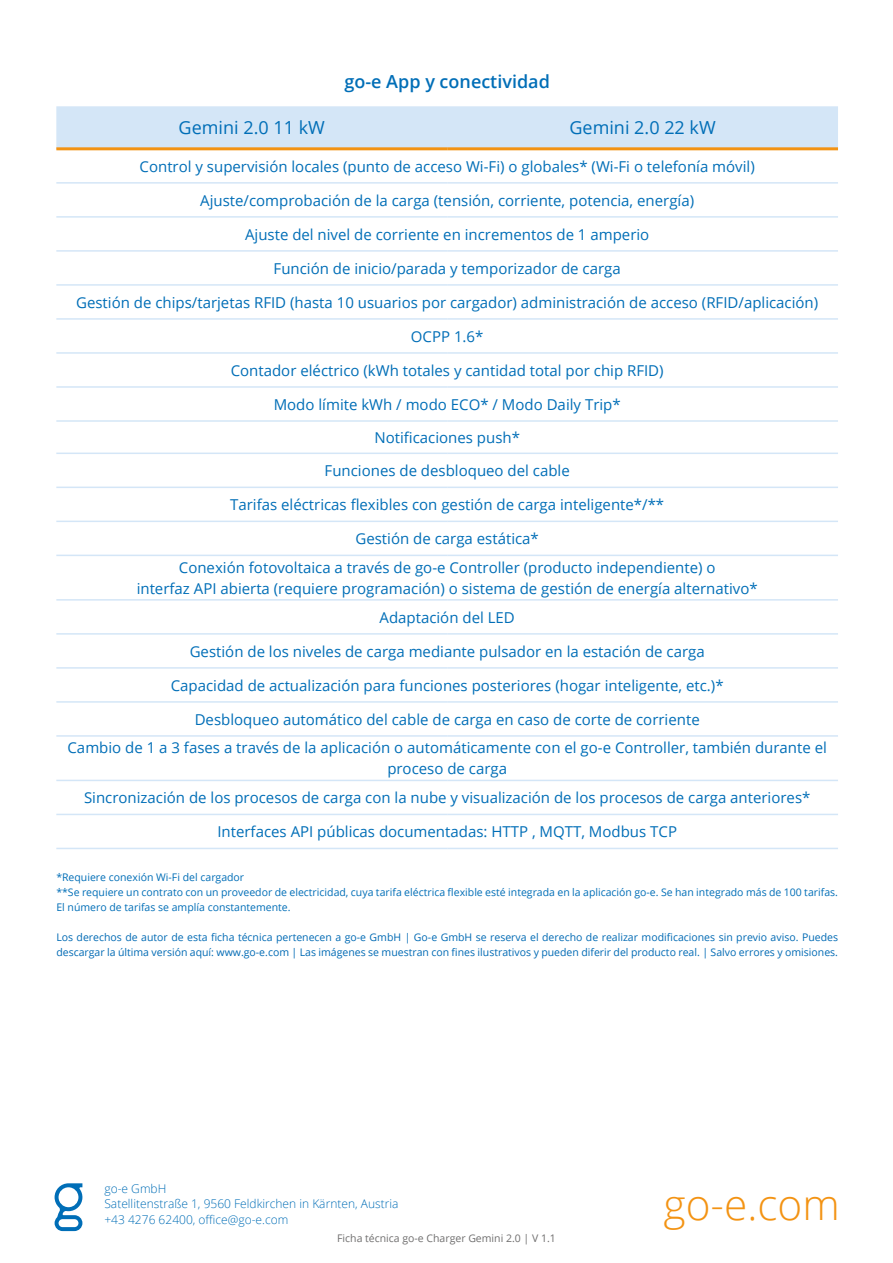
<style>
.page{position:relative;width:893px;height:1263px;background:#fff}
.page>*{position:absolute;margin:0;border:0;box-sizing:border-box;transform-origin:0 0}
.t1{font:300 42.3px "Open Sans";color:#f39313}
.t2{font:18px "Open Sans";color:#006eb7}
.t3{font:600 18px "Open Sans";color:#006eb7}
.t4{font:15px/28.8px "Open Sans";color:#006eb7;text-align:center}
.t5{font:300 12px/15.6px "Open Sans";color:#006eb7}
.t6{font:10.5px/15px "Open Sans";color:#006ab4}
.t7{font:10.5px/15px "Open Sans";color:#006eb7}
.t8{font:10.5px "Open Sans";color:#706f6f}
</style>
<div class="page">
<svg style="left:55px;top:1183px;width:28px;height:48px"></svg>
<div style="left:56px;top:106px;width:782px;height:41px;background:#d4e6f7"></div>
<hr style="left:56px;top:182px;width:391px;height:2px;background:#d4e6f7">
<hr style="left:447px;top:182px;width:391px;height:2px;background:#d4e6f7">
<hr style="left:56px;top:216px;width:391px;height:2px;background:#d4e6f7">
<hr style="left:447px;top:216px;width:391px;height:2px;background:#d4e6f7">
<hr style="left:56px;top:250px;width:391px;height:2px;background:#d4e6f7">
<hr style="left:447px;top:250px;width:391px;height:2px;background:#d4e6f7">
<hr style="left:56px;top:284px;width:391px;height:2px;background:#d4e6f7">
<hr style="left:447px;top:284px;width:391px;height:2px;background:#d4e6f7">
<hr style="left:56px;top:318px;width:391px;height:2px;background:#d4e6f7">
<hr style="left:447px;top:318px;width:391px;height:2px;background:#d4e6f7">
<hr style="left:56px;top:352px;width:391px;height:2px;background:#d4e6f7">
<hr style="left:447px;top:352px;width:391px;height:2px;background:#d4e6f7">
<hr style="left:56px;top:386px;width:391px;height:2px;background:#d4e6f7">
<hr style="left:447px;top:386px;width:391px;height:2px;background:#d4e6f7">
<hr style="left:56px;top:420px;width:391px;height:2px;background:#d4e6f7">
<hr style="left:447px;top:420px;width:391px;height:2px;background:#d4e6f7">
<hr style="left:56px;top:453px;width:391px;height:1px;background:#d4e6f7">
<hr style="left:447px;top:453px;width:391px;height:1px;background:#d4e6f7">
<hr style="left:56px;top:487px;width:391px;height:1px;background:#d4e6f7">
<hr style="left:447px;top:487px;width:391px;height:1px;background:#d4e6f7">
<hr style="left:56px;top:521px;width:391px;height:1px;background:#d4e6f7">
<hr style="left:447px;top:521px;width:391px;height:1px;background:#d4e6f7">
<hr style="left:56px;top:555px;width:391px;height:1px;background:#d4e6f7">
<hr style="left:447px;top:555px;width:391px;height:1px;background:#d4e6f7">
<hr style="left:56px;top:599px;width:391px;height:2px;background:#d4e6f7">
<hr style="left:447px;top:599px;width:391px;height:2px;background:#d4e6f7">
<hr style="left:56px;top:633px;width:391px;height:2px;background:#d4e6f7">
<hr style="left:447px;top:633px;width:391px;height:2px;background:#d4e6f7">
<hr style="left:56px;top:667px;width:391px;height:2px;background:#d4e6f7">
<hr style="left:447px;top:667px;width:391px;height:2px;background:#d4e6f7">
<hr style="left:56px;top:701px;width:391px;height:2px;background:#d4e6f7">
<hr style="left:447px;top:701px;width:391px;height:2px;background:#d4e6f7">
<hr style="left:56px;top:735px;width:391px;height:2px;background:#d4e6f7">
<hr style="left:447px;top:735px;width:391px;height:2px;background:#d4e6f7">
<hr style="left:56px;top:780px;width:391px;height:1px;background:#d4e6f7">
<hr style="left:447px;top:780px;width:391px;height:1px;background:#d4e6f7">
<hr style="left:56px;top:814px;width:391px;height:1px;background:#d4e6f7">
<hr style="left:447px;top:814px;width:391px;height:1px;background:#d4e6f7">
<hr style="left:56px;top:848px;width:391px;height:1px;background:#d4e6f7">
<hr style="left:447px;top:848px;width:391px;height:1px;background:#d4e6f7">
<hr style="left:56px;top:147px;width:391px;height:3px;background:#f39313">
<hr style="left:447px;top:147px;width:391px;height:3px;background:#f39313">
<p class="t3" style="left:344px;top:69px;width:207px">go-e App y conectividad</p>
<p class="t2" style="left:179px;top:116px;width:148px">Gemini 2.0 11 kW</p>
<p class="t2" style="left:569px;top:116px;width:148px">Gemini 2.0 22 kW</p>
<p class="t4" style="left:140px;top:151px;width:617px">Control y supervisión locales (punto de acceso Wi-Fi) o globales* (Wi-Fi o telefonía móvil)</p>
<p class="t4" style="left:200px;top:185px;width:495px">Ajuste/comprobación de la carga (tensión, corriente, potencia, energía)</p>
<p class="t4" style="left:245px;top:219px;width:406px">Ajuste del nivel de corriente en incrementos de 1 amperio</p>
<p class="t4" style="left:274px;top:253px;width:349px">Función de inicio/parada y temporizador de carga</p>
<p class="t4" style="left:76px;top:287px;width:744px">Gestión de chips/tarjetas RFID (hasta 10 usuarios por cargador) administración de acceso (RFID/aplicación)</p>
<p class="t4" style="left:411px;top:321px;width:74px">OCPP 1.6*</p>
<p class="t4" style="left:231px;top:355px;width:434px">Contador eléctrico (kWh totales y cantidad total por chip RFID)</p>
<p class="t4" style="left:274px;top:389px;width:348px">Modo límite kWh / modo ECO* / Modo Daily Trip*</p>
<p class="t4" style="left:374px;top:423px;width:147px">Notificaciones push*</p>
<p class="t4" style="left:325px;top:456px;width:247px">Funciones de desbloqueo del cable</p>
<p class="t4" style="left:230px;top:490px;width:436px">Tarifas eléctricas flexibles con gestión de carga inteligente*/**</p>
<p class="t4" style="left:179px;top:524px;width:538px">Gestión de carga estática*<br>Conexión fotovoltaica a través de go-e Controller (producto independiente) o</p>
<p class="t4" style="left:137px;top:574px;width:623px">interfaz API abierta (requiere programación) o sistema de gestión de energía alternativo*<br>Adaptación del LED</p>
<p class="t4" style="left:190px;top:636px;width:516px">Gestión de los niveles de carga mediante pulsador en la estación de carga</p>
<p class="t4" style="left:171px;top:670px;width:554px">Capacidad de actualización para funciones posteriores (hogar inteligente, etc.)*</p>
<p class="t4" style="left:68px;top:704px;width:761px">Desbloqueo automático del cable de carga en caso de corte de corriente<br>Cambio de 1 a 3 fases a través de la aplicación o automáticamente con el go-e Controller, también durante el</p>
<p class="t4" style="left:84px;top:754px;width:728px">proceso de carga<br>Sincronización de los procesos de carga con la nube y visualización de los procesos de carga anteriores*</p>
<p class="t4" style="left:217px;top:817px;width:461px">Interfaces API públicas documentadas: HTTP , MQTT, Modbus TCP</p>
<p class="t7" style="left:56px;top:869px;width:783px">*Requiere conexión Wi-Fi del cargador<br>**Se requiere un contrato con un proveedor de electricidad, cuya tarifa eléctrica flexible esté integrada en la aplicación go-e. Se han integrado más de 100 tarifas.<br>El número de tarifas se amplía constantemente.</p>
<p class="t6" style="left:56px;top:929px;width:783px">Los derechos de autor de esta ficha técnica pertenecen a go-e GmbH | Go-e GmbH se reserva el derecho de realizar modificaciones sin previo aviso. Puedes descargar la última versión aquí: www.go-e.com | Las imágenes se muestran con fines ilustrativos y pueden diferir del producto real. | Salvo errores y omisiones.</p>
<p class="t5" style="left:104px;top:1180px;width:295px">go-e GmbH<br>Satellitenstraße 1, 9560 Feldkirchen in Kärnten, Austria +43 4276 62400, office@go-e.com</p>
<p class="t8" style="left:337px;top:1231px;width:220px">Ficha técnica go-e Charger Gemini 2.0 | V 1.1</p>
<h1 class="t1" style="left:663px;top:1176px;width:178px">go-e.com</h1>
</div>
